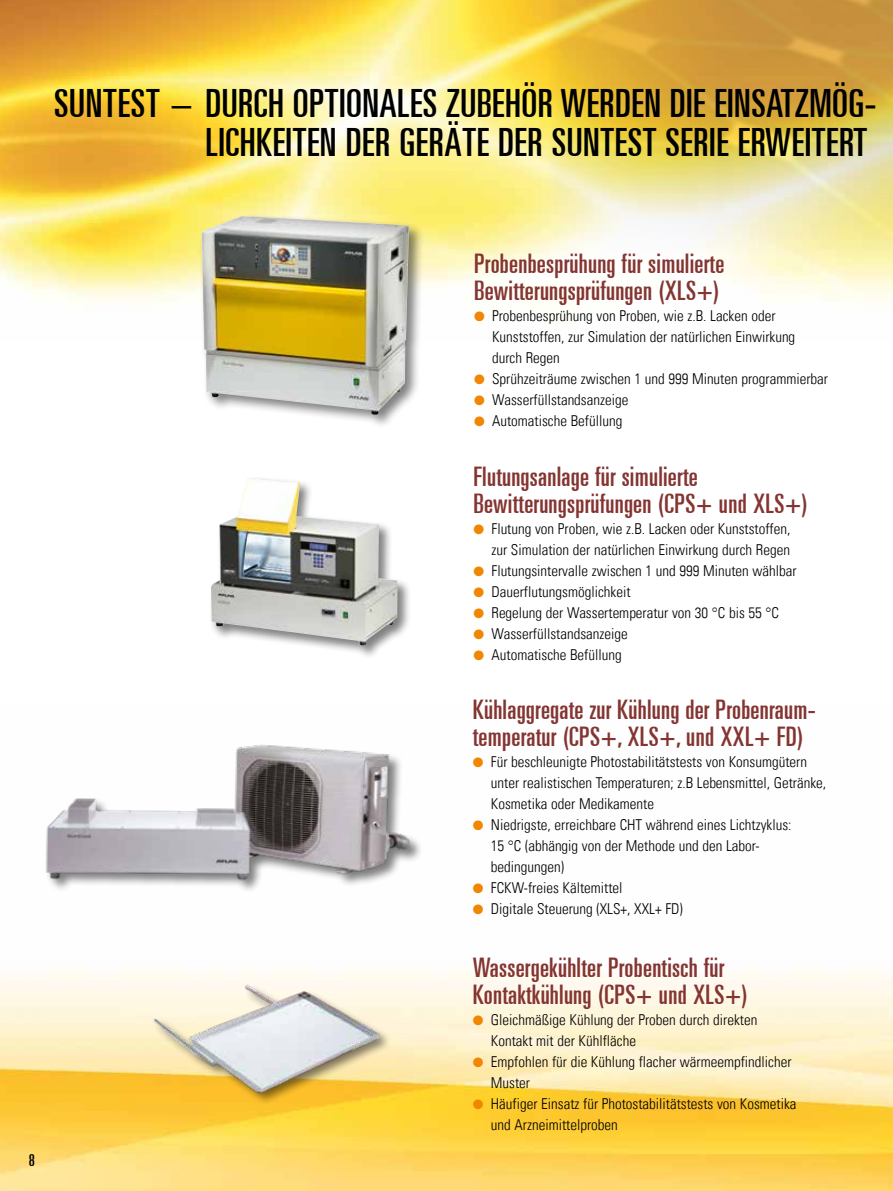
<style>
.page{position:relative;width:893px;height:1191px;background:#fff}
.page>*{position:absolute;margin:0;border:0;box-sizing:border-box;transform-origin:0 0}
.t1{font:ultra-condensed 39px/39px "Univers LT";letter-spacing:.015em;color:#000;text-align:right}
.t2{font:ultra-condensed 27px/27px "Univers LT";letter-spacing:.01em;color:#843532}
.t3{font:ultra-condensed 16.5px "Univers LT";color:#000}
.t4{font:300 condensed 15px/21px "Univers LT";color:#000}
.s1{color:#f18700}
</style>
<div class="page">
<img style="left:0;top:0;width:893px;height:302px">
<img style="left:726px;top:0;width:167px;height:261px">
<img style="left:491px;top:0;width:235px;height:302px">
<img style="left:0;top:972px;width:893px;height:219px">
<div style="left:209px;top:476px;width:203px;height:183px;background:#000;opacity:.5"></div>
<img style="left:211px;top:478px;width:187px;height:167px">
<img style="left:133px;top:972px;width:262px;height:150px">
<img style="left:45px;top:744px;width:372px;height:146px">
<div style="left:199px;top:213px;width:225px;height:217px;background:#000;opacity:.5"></div>
<img style="left:201px;top:216px;width:208px;height:199px">
<h1 class="t1" style="left:54px;top:83px;width:824px">SUNTEST – DURCH OPTIONALES ZUBEHÖR WERDEN DIE EINSATZMÖG-<br>LICHKEITEN DER GERÄTE DER SUNTEST SERIE ERWEITERT</h1>
<p class="t3" style="left:29px;top:1151px;width:8px">8</p>
<h2 class="t2" style="left:474px;top:249px;width:252px">Probenbesprühung für simulierte<br>Bewitterungsprüfungen (XLS+)</h2>
<p class="t4" style="left:492px;top:305px;width:305px;text-indent:-18px"><span class="s1">●</span> Probenbesprühung von Proben, wie z.B. Lacken oder<br>Kunststoffen, zur Simulation der natürlichen Einwirkung durch Regen</p>
<p class="t4" style="left:474px;top:368px;width:355px"><span class="s1">●</span> Sprühzeiträume zwischen 1 und 999 Minuten programmierbar</p>
<p class="t4" style="left:474px;top:389px;width:156px"><span class="s1">●</span> Wasserfüllstandsanzeige</p>
<p class="t4" style="left:474px;top:410px;width:150px"><span class="s1">●</span> Automatische Befüllung</p>
<h2 class="t2" style="left:473px;top:463px;width:336px">Flutungsanlage für simulierte<br>Bewitterungsprüfungen (CPS+ und XLS+)</h2>
<p class="t4" style="left:473px;top:518px;width:318px;text-align:right"><span class="s1">●</span> Flutung von Proben, wie z.B. Lacken oder Kunststoffen, zur Simulation der natürlichen Einwirkung durch Regen</p>
<p class="t4" style="left:473px;top:560px;width:325px"><span class="s1">●</span> Flutungsintervalle zwischen 1 und 999 Minuten wählbar</p>
<p class="t4" style="left:473px;top:581px;width:159px"><span class="s1">●</span> Dauerflutungsmöglichkeit</p>
<p class="t4" style="left:473px;top:602px;width:307px"><span class="s1">●</span> Regelung der Wassertemperatur von 30 °C bis 55 °C</p>
<p class="t4" style="left:473px;top:623px;width:156px"><span class="s1">●</span> Wasserfüllstandsanzeige</p>
<p class="t4" style="left:473px;top:644px;width:150px"><span class="s1">●</span> Automatische Befüllung</p>
<h2 class="t2" style="left:473px;top:695px;width:344px">Kühlaggregate zur Kühlung der Probenraum&shy;temperatur (CPS+, XLS+, und XXL+ FD)</h2>
<p class="t4" style="left:491px;top:751px;width:337px;text-indent:-18px"><span class="s1">●</span> Für beschleunigte Photostabilitätstests von Konsumgütern unter realistischen Temperaturen; z.B Lebensmittel, Getränke,<br>Kosmetika oder Medikamente</p>
<p class="t4" style="left:491px;top:814px;width:302px;text-indent:-18px"><span class="s1">●</span> Niedrigste, erreichbare CHT während eines Lichtzyklus:<br>15 °C (abhängig von der Methode und den Labor&shy;bedingungen)</p>
<p class="t4" style="left:473px;top:877px;width:151px"><span class="s1">●</span> FCKW-freies Kältemittel</p>
<p class="t4" style="left:473px;top:898px;width:212px"><span class="s1">●</span> Digitale Steuerung (XLS+, XXL+ FD)</p>
<h2 class="t2" style="left:473px;top:953px;width:276px">Wassergekühlter Probentisch für<br>Kontaktkühlung (CPS+ und XLS+)</h2>
<p class="t4" style="left:491px;top:1008px;width:268px;text-indent:-18px"><span class="s1">●</span> Gleichmäßige Kühlung der Proben durch direkten<br>Kontakt mit der Kühlfläche</p>
<p class="t4" style="left:491px;top:1050px;width:302px;text-indent:-18px"><span class="s1">●</span> Empfohlen für die Kühlung flacher wärmeempfindlicher<br>Muster</p>
<p class="t4" style="left:491px;top:1092px;width:307px;text-indent:-18px"><span class="s1">●</span> Häufiger Einsatz für Photostabilitätstests von Kosmetika und Arzneimittelproben</p>
</div>
